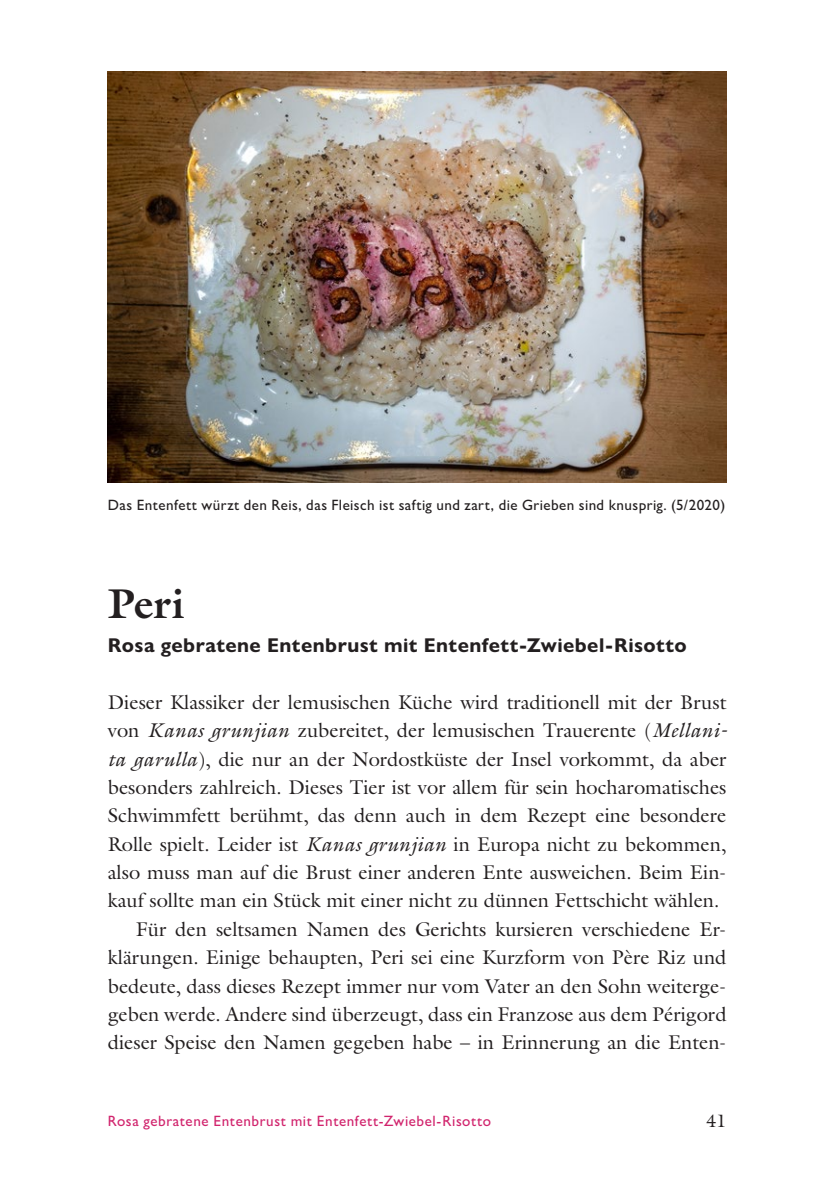
<style>
.page{position:relative;width:840px;height:1191px;background:#fff}
.page>*{position:absolute;margin:0;border:0;box-sizing:border-box;transform-origin:0 0}
.Titel{font:700 42px "Galliard Pro";color:#231f20}
.Lauftext_stumpf{font:20px/28.4px "Galliard Pro";color:#231f20;text-align:justify}
.Lauftext{font:20px/28.4px "Galliard Pro";color:#231f20;text-align:justify}
.Unterzeile{font:700 20px "Gill Sans Nova";letter-spacing:.02em;color:#231f20}
.t1{font:18px "Galliard Pro";color:#231f20}
.Bildlegende{font:500 15px "Gill Sans Nova";letter-spacing:.03em;color:#231f20}
.t2{font:500 15px "Gill Sans Nova";letter-spacing:.04em;color:#d1246d}
.s1{font-style:italic}
</style>
<div class="page">
<img style="left:108px;top:71px;width:618px;height:411px">
<p class="Bildlegende" style="left:108px;top:496px;width:618px">Das Entenfett würzt den Reis, das Fleisch ist saftig und zart, die Grieben sind knusprig. (5/2020)</p>
<p class="Titel" style="left:108px;top:576px;width:78px">Peri</p>
<p class="Unterzeile" style="left:108px;top:633px;width:580px">Rosa gebratene Entenbrust mit Entenfett-Zwiebel-Risotto</p>
<p class="Lauftext_stumpf" style="left:108px;top:687px;width:620px">Dieser Klassiker der lemusischen Küche wird traditionell mit der Brust von <span class="s1">Kanas grunjian</span> zubereitet, der lemusischen Trauerente (<span class="s1">Mellani&shy;ta garulla</span>), die nur an der Nordostküste der Insel vorkommt, da aber besonders zahlreich. Dieses Tier ist vor allem für sein hocharomatisches Schwimmfett berühmt, das denn auch in dem Rezept eine besondere Rolle spielt. Leider ist <span class="s1">Kanas grunjian</span> in Europa nicht zu bekommen, also muss man auf die Brust einer anderen Ente ausweichen. Beim Ein&shy;kauf sollte man ein Stück mit einer nicht zu dünnen Fettschicht wählen.</p>
<p class="Lauftext" style="left:108px;top:914px;width:620px;text-indent:28px">Für den seltsamen Namen des Gerichts kursieren verschiedene Er&shy;klärungen. Einige behaupten, Peri sei eine Kurzform von Père Riz und bedeute, dass dieses Rezept immer nur vom Vater an den Sohn weiterge&shy;geben werde. Andere sind überzeugt, dass ein Franzose aus dem Périgord dieser Speise den Namen gegeben habe – in Erinnerung an die Enten-</p>
<p class="t2" style="left:108px;top:1111px;width:384px">Rosa gebratene Entenbrust mit Entenfett-Zwiebel-Risotto</p>
<p class="t1" style="left:706px;top:1108px;width:22px">41</p>
</div>
